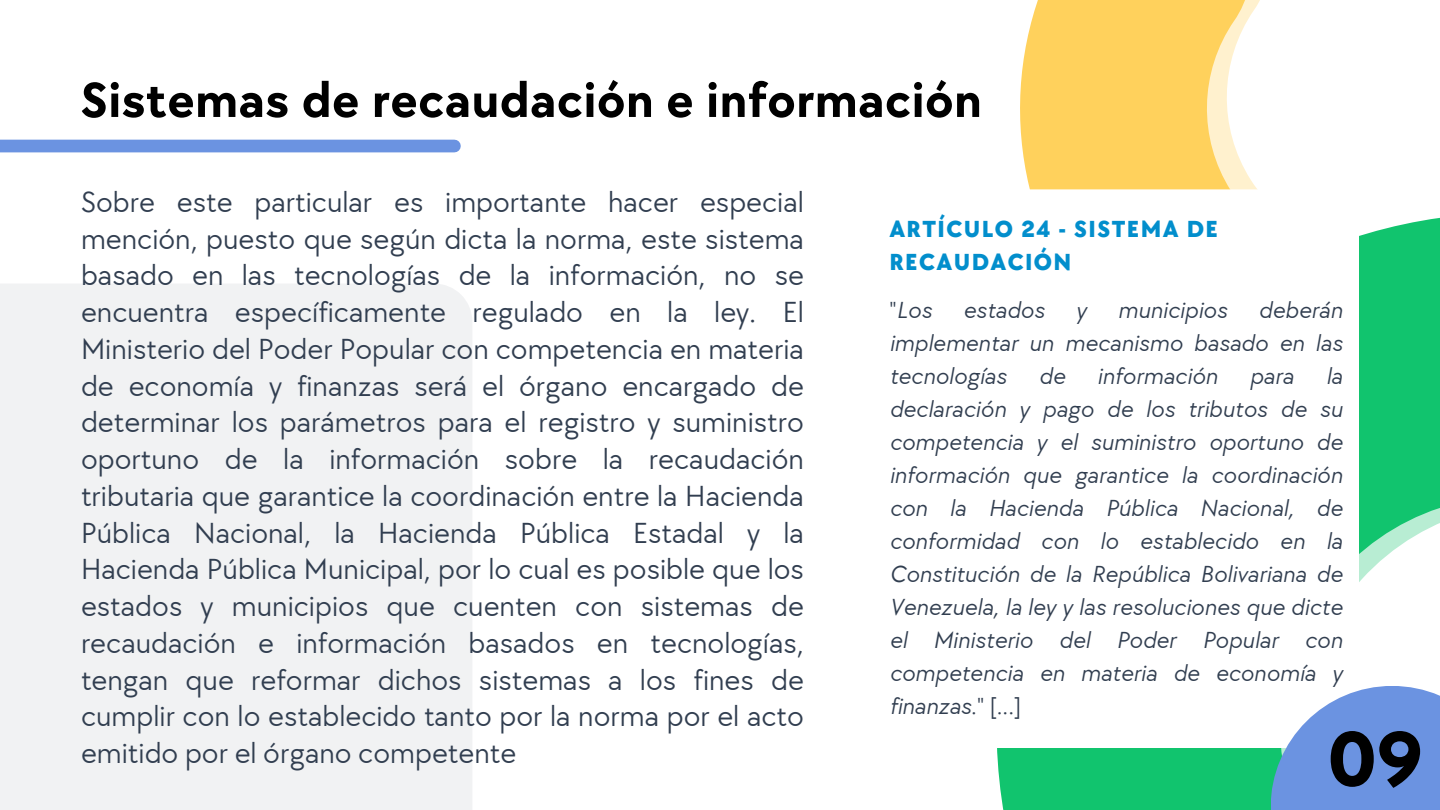
<style>
.page{position:relative;width:1440px;height:810px;background:#fff}
.page>*{position:absolute;margin:0;border:0;box-sizing:border-box;transform-origin:0 0}
.t1{font:700 80px "TT Chocolates";color:#000}
.t2{font:700 50.9px "TT Chocolates";letter-spacing:.015em;color:#000}
.t3{font:30px/36.8px "TT Chocolates";color:#313e50;text-align:justify}
.t4{font:italic 24px/33px "TT Chocolates";color:#313e50;text-align:justify}
.t5{font:800 24px/33px "TT Chocolates";letter-spacing:.06em;color:#028ecc}
.s1{font-style:normal}
</style>
<div class="page">
<svg style="left:1020px;top:0;width:240px;height:173px;background:#ffd979"></svg>
<svg style="left:997px;top:173px;width:443px;height:637px;fill:#11c46e"></svg>
<svg style="left:997px;top:189px;width:362px;height:559px"></svg>
<svg style="left:1271px;top:686px;width:169px;height:124px;background:#7fa3e3"></svg>
<div style="left:0;top:140px;width:454px;height:12px;background:#6b93e1"></div>
<div style="left:0;top:284px;width:472px;height:526px;background:#f1f2f3"></div>
<p class="t2" style="left:81px;top:71px;width:902px">Sistemas de recaudación e información</p>
<p class="t3" style="left:81px;top:184px;width:725px">Sobre este particular es importante hacer especial mención, puesto que según dicta la norma, este sistema basado en las tecnologías de la información, no se encuentra específicamente regulado en la ley. El Ministerio del Poder Popular con competencia en materia de economía y finanzas será el órgano encargado de determinar los parámetros para el registro y suministro oportuno de la información sobre la recaudación tributaria que garantice la coordinación entre la Hacienda Pública Nacional, la Hacienda Pública Estadal y la Hacienda Pública Municipal, por lo cual es posible que los estados y municipios que cuenten con sistemas de recaudación e información basados en tecnologías, tengan que reformar dichos sistemas a los fines de cumplir con lo establecido tanto por la norma por el acto emitido por el órgano competente</p>
<p class="t5" style="left:889px;top:213px;width:330px">ARTÍCULO 24 - SISTEMA DE<br>RECAUDACIÓN</p>
<p class="t4" style="left:889px;top:295px;width:44px"><span class="s1">"</span>Los</p>
<p class="t4" style="left:963px;top:295px;width:83px">estados</p>
<p class="t4" style="left:1076px;top:295px;width:12px">y</p>
<p class="t4" style="left:1118px;top:295px;width:111px">municipios</p>
<p class="t4" style="left:889px;top:295px;width:455px;text-indent:369px">deberán implementar un mecanismo basado en las tecnologías</p>
<p class="t4" style="left:889px;top:361px;width:455px;text-indent:437px">la declaración y pago de los tributos de su competencia y el suministro oportuno de información que garantice la coordinación con la Hacienda Pública Nacional, de conformidad con lo establecido en la Constitución de la República Bolivariana de Venezuela, la ley y las resoluciones que dicte el Ministerio del Poder Popular con competencia en materia de economía y finanzas<span class="s1">." [...]</span></p>
<p class="t4" style="left:1039px;top:361px;width:28px">de</p>
<p class="t4" style="left:1097px;top:361px;width:122px">información</p>
<p class="t4" style="left:1250px;top:361px;width:46px">para</p>
<p class="t1" style="left:1327px;top:714px;width:97px">09</p>
</div>
